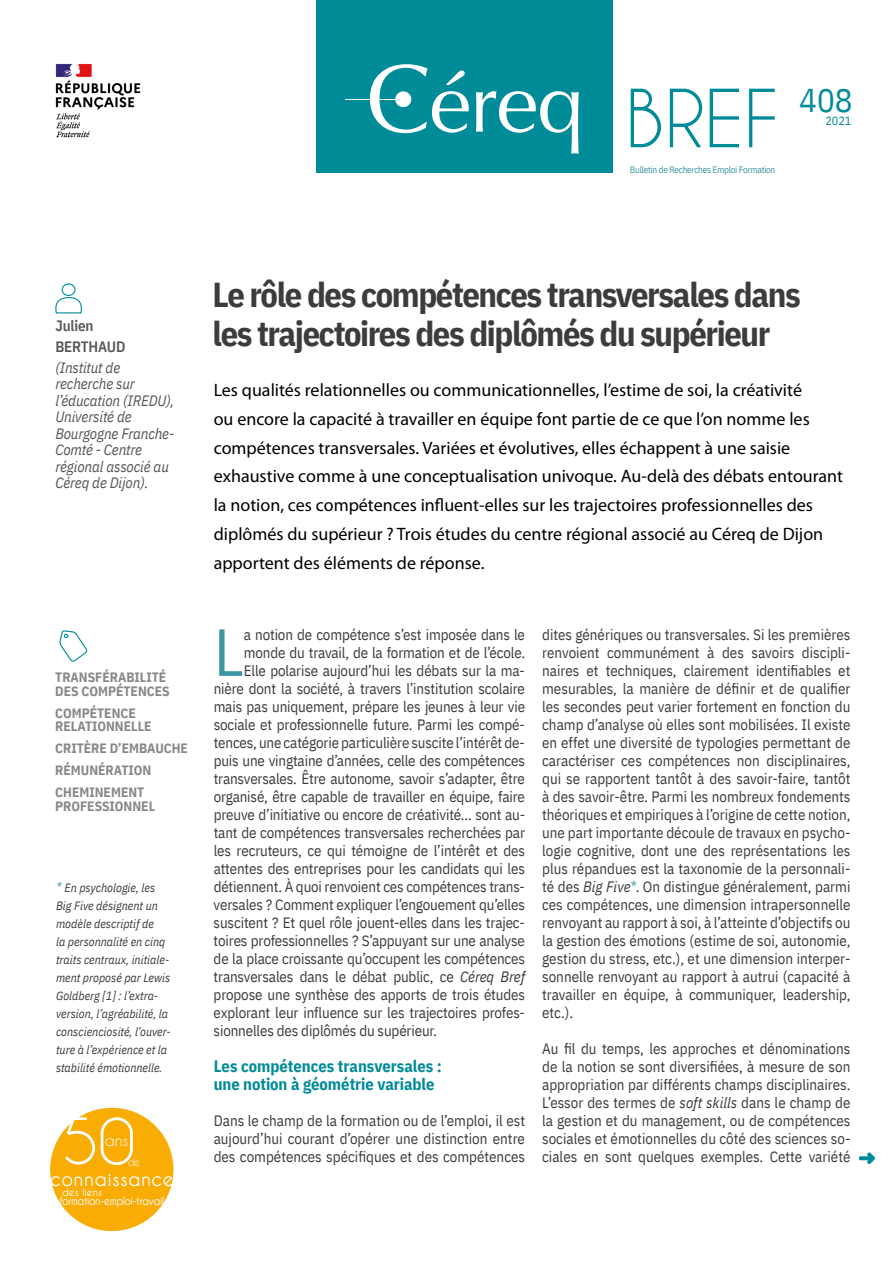
<style>
.page{position:relative;width:893px;height:1263px;background:#fff}
.page>*{position:absolute;margin:0;border:0;box-sizing:border-box;transform-origin:0 0}
.t1{font:75px "Caviar Dreams";color:#008b99}
.t2{font:66.6px "IBM Plex Sans Cond";color:#3c95a2}
.t3{font:60px "Caviar Dreams";color:#fff}
.t4{font:700 34.5px/39px "IBM Plex Sans Cond";letter-spacing:-.04em;color:#3c3c3b}
.t5{font:33px "IBM Plex Sans Cond";color:#008b99}
.t6{font:700 19.5px "Caviar Dreams";letter-spacing:.02em;color:#fff}
.t7{font:18px/28.8px "Myriad Pro";color:#000}
.t8{font:700 16.5px/18px "IBM Plex Sans Cond";color:#008b99}
.t9{font:15px/18px "IBM Plex Sans Cond";letter-spacing:-.01em;color:#3c3c3b;text-align:justify}
.t10{font:italic 15px/16.5px "IBM Plex Sans Cond";letter-spacing:-.01em;color:#575756}
.t11{font:600 15px/20.7px "IBM Plex Sans Cond";letter-spacing:-.01em;color:#575756}
.t12{font:15px "Caviar Dreams";color:#fff}
.t13{font:700 13.5px/13.5px "IBM Plex Sans Cond";color:#878787}
.t14{font:italic 12px/18px "IBM Plex Sans Cond";color:#3c3c3b}
.t15{font:12px "IBM Plex Sans Cond";color:#008b99}
.t16{font:700 11.7px "Caviar Dreams";letter-spacing:-.04em;color:#fff;scale:.91 1}
.t17{font:700 10.5px "Caviar Dreams";color:#fff}
.t18{font:10.5px "Caviar Dreams";color:#fff}
.t19{font:9.3px "IBM Plex Sans Cond";letter-spacing:-.03em;color:#3c95a2}
.s1{font-size:13.5px;color:#3c95a2}
.s2{font-style:italic}
.s3{color:#3c95a2}
</style>
<div class="page">
<div style="left:62px;top:283px;width:14px;height:13px;border:1px solid #008b99;border-radius:50%"></div>
<svg style="left:55px;top:297px;width:27px;height:17px"></svg>
<svg style="left:59px;top:630px;width:29px;height:32px"></svg>
<svg style="left:859px;top:1152px;width:16px;height:12px"></svg>
<div style="left:316px;top:0;width:296px;height:173px;background:#008b99"></div>
<img style="left:55px;top:63px;width:86px;height:75px">
<hr style="left:346px;top:99px;width:62px;height:1px;background:#fff">
<svg style="left:370px;top:64px;width:99px;height:69px"></svg>
<svg style="left:476px;top:91px;width:103px;height:63px"></svg>
<div style="left:395px;top:91px;width:16px;height:16px;background:#fff;border-radius:50%"></div>
<div style="left:50px;top:1108px;width:123px;height:123px;background:#f8ac04;border-radius:50%"></div>
<h1 class="t1" style="left:625px;top:76px;width:156px">BREF</h1>
<p class="t19" style="left:630px;top:162px;width:147px">Bulletin de Recherches Emploi Formation</p>
<h3 class="t5" style="left:799px;top:75px;width:55px">408</h3>
<p class="t15" style="left:825px;top:111px;width:27px">2021</p>
<p class="t11" style="left:55px;top:314px;width:72px">Julien<br>BERTHAUD</p>
<p class="t10" style="left:55px;top:358px;width:120px">(Institut de recherche sur l’éducation (IREDU),<br>Université de<br>Bourgogne Franche-<br>Comté - Centre régional associé au<br>Céreq de Dijon).</p>
<p class="t13" style="left:55px;top:669px;width:116px">TRANSFÉRABILITÉ<br>DES COMPÉTENCES</p>
<p class="t13" style="left:55px;top:705px;width:98px">COMPÉTENCE<br>RELATIONNELLE</p>
<p class="t13" style="left:55px;top:736px;width:134px;line-height:22px">CRITÈRE D’EMBAUCHE<br>RÉMUNÉRATION<br>CHEMINEMENT</p>
<p class="t13" style="left:55px;top:798px;width:101px">PROFESSIONNEL</p>
<p class="t14" style="left:56px;top:877px;width:116px"><span class="s1">*</span> En psychologie, les<br>Big Five désignent un modèle descriptif de<br>la personnalité en cinq traits centraux, initiale&shy;ment proposé par Lewis<br>Goldberg [1] : l’extra&shy;version, l’agréabilité, la conscienciosité, l’ouver&shy;ture à l’expérience et la stabilité émotionnelle.</p>
<h3 class="t3" style="left:62px;top:1107px;width:75px">50</h3>
<p class="t12" style="left:105px;top:1132px;width:25px">ans</p>
<p class="t18" style="left:128px;top:1156px;width:14px">de</p>
<h3 class="t6" style="left:50px;top:1168px;width:125px">connaissance</h3>
<p class="t17" style="left:62px;top:1186px;width:42px">des liens</p>
<p class="t16" style="left:59px;top:1195px;width:117px">formation-emploi-travail</p>
<h3 class="t4" style="left:213px;top:272px;width:590px">Le rôle des compétences transversales dans les trajectoires des diplômés du supérieur</h3>
<p class="t7" style="left:214px;top:375px;width:631px">Les qualités relationnelles ou communicationnelles, l’estime de soi, la créativité<br>ou encore la capacité à travailler en équipe font partie de ce que l’on nomme les compétences transversales. Variées et évolutives, elles échappent à une saisie exhaustive comme à une conceptualisation univoque. Au-delà des débats entourant la notion, ces compétences influent-elles sur les trajectoires professionnelles des diplômés du supérieur ? Trois études du centre régional associé au Céreq de Dijon apportent des éléments de réponse.</p>
<h2 class="t2" style="left:214px;top:601px;width:32px">L</h2>
<p class="t9" style="left:244px;top:624px;width:283px">a notion de compétence s’est imposée dans le</p>
<p class="t9" style="left:244px;top:642px;width:283px">monde du travail, de la formation et de l’école.</p>
<p class="t9" style="left:244px;top:660px;width:283px">Elle polarise aujourd’hui les débats sur la ma-</p>
<p class="t9" style="left:214px;top:678px;width:313px">nière dont la société, à travers l’institution scolaire</p>
<p class="t9" style="left:214px;top:696px;width:313px">mais pas uniquement, prépare les jeunes à leur vie</p>
<p class="t9" style="left:214px;top:714px;width:313px">sociale et professionnelle future. Parmi les compé-</p>
<p class="t9" style="left:214px;top:732px;width:313px">tences, une catégorie particulière suscite l’intérêt de-</p>
<p class="t9" style="left:214px;top:750px;width:313px">puis une vingtaine d’années, celle des compétences</p>
<p class="t9" style="left:214px;top:768px;width:313px">transversales. Être autonome, savoir s’adapter, être</p>
<p class="t9" style="left:214px;top:786px;width:313px">organisé, être capable de travailler en équipe, faire</p>
<p class="t9" style="left:214px;top:804px;width:313px">preuve d’initiative ou encore de créativité… sont au-</p>
<p class="t9" style="left:214px;top:822px;width:313px">tant de compétences transversales recherchées par</p>
<p class="t9" style="left:214px;top:840px;width:313px">les recruteurs, ce qui témoigne de l’intérêt et des</p>
<p class="t9" style="left:214px;top:858px;width:313px">attentes des entreprises pour les candidats qui les</p>
<p class="t9" style="left:214px;top:876px;width:313px">détiennent. À quoi renvoient ces compétences trans-</p>
<p class="t9" style="left:214px;top:894px;width:313px">versales ? Comment expliquer l’engouement qu’elles</p>
<p class="t9" style="left:214px;top:912px;width:313px">suscitent ? Et quel rôle jouent-elles dans les trajec-</p>
<p class="t9" style="left:214px;top:930px;width:313px">toires professionnelles ? S’appuyant sur une analyse</p>
<p class="t9" style="left:214px;top:948px;width:313px">de la place croissante qu’occupent les compétences</p>
<p class="t9" style="left:214px;top:966px;width:313px">transversales dans le débat public, ce <span class="s2">Céreq Bref</span></p>
<p class="t9" style="left:214px;top:984px;width:313px">propose une synthèse des apports de trois études</p>
<p class="t9" style="left:214px;top:1002px;width:313px">explorant leur influence sur les trajectoires profes-</p>
<p class="t9" style="left:214px;top:1020px;width:225px">sionnelles des diplômés du supérieur.</p>
<p class="t8" style="left:214px;top:1056px;width:230px">Les compétences transversales : une notion à géométrie variable</p>
<p class="t9" style="left:214px;top:1110px;width:313px">Dans le champ de la formation ou de l’emploi, il est aujourd’hui courant d’opérer une distinction entre des compétences spécifiques et des compétences</p>
<p class="t9" style="left:542px;top:624px;width:310px">dites génériques ou transversales. Si les premières renvoient communément à des savoirs discipli&shy;naires et techniques, clairement identifiables et mesurables, la manière de définir et de qualifier les secondes peut varier fortement en fonction du champ d’analyse où elles sont mobilisées. Il existe en effet une diversité de typologies permettant de caractériser ces compétences non disciplinaires, qui se rapportent tantôt à des savoir-faire, tantôt à des savoir-être. Parmi les nombreux fondements théoriques et empiriques à l’origine de cette notion, une part importante découle de travaux en psycho&shy;logie cognitive, dont une des représentations les plus répandues est la taxonomie de la personnali&shy;té des <span class="s2">Big Five</span><span class="s3">*</span>. On distingue généralement, parmi ces compétences, une dimension intrapersonnelle renvoyant au rapport à soi, à l’atteinte d’objectifs ou la gestion des émotions (estime de soi, autonomie, gestion du stress, etc.), et une dimension interper&shy;sonnelle renvoyant au rapport à autrui (capacité à travailler en équipe, à communiquer, leadership, etc.).</p>
<p class="t9" style="left:542px;top:1038px;width:310px">Au fil du temps, les approches et dénominations de la notion se sont diversifiées, à mesure de son appropriation par différents champs disciplinaires.<br>L’essor des termes de <span class="s2">soft skills</span> dans le champ de la gestion et du management, ou de compétences sociales et émotionnelles du côté des sciences so&shy;ciales en sont quelques exemples. Cette variété</p>
</div>
